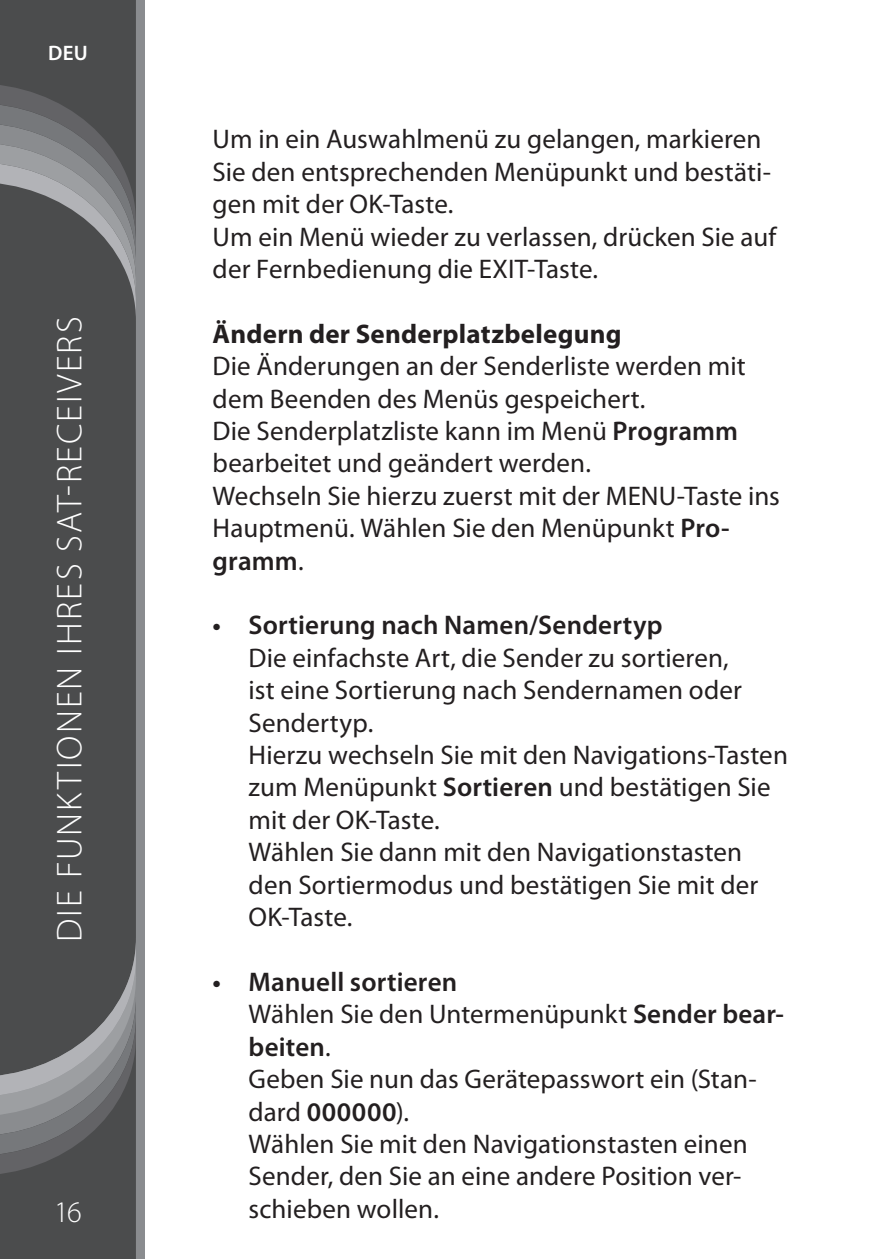
<style>
.page{position:relative;width:893px;height:1259px;background:#fff}
.page>*{position:absolute;margin:0;border:0;box-sizing:border-box;transform-origin:0 0}
.t1{font:300 36px "Myriad Pro";letter-spacing:.055em;color:#fff}
.t2{font:300 30px "Myriad Pro";color:#fff}
.t3{font:27px/32.4px "Myriad Pro";letter-spacing:.005em;color:#231f20}
.t4{font:600 27px "Myriad Pro";letter-spacing:.01em;color:#231f20}
.t5{font:700 27px "Myriad Pro";letter-spacing:.01em;color:#231f20}
.t6{font:600 21px "Myriad Pro";color:#fff}
.s1{font-weight:600}
</style>
<div class="page">
<div style="left:0;top:0;width:145px;height:1259px;background:#8a8c8f"></div>
<div style="left:0;top:321px;width:136px;height:617px;background:#4b4c4d"></div>
<svg style="left:0;top:0;width:136px;height:321px;background:#5e5f60"></svg>
<svg style="left:0;top:938px;width:136px;height:321px;background:#5e5f61"></svg>
<p class="t6" style="left:48px;top:39px;width:41px">DEU</p>
<h1 class="t1" style="left:50px;top:942px;width:627px;rotate:-90deg">DIE FUNKTIONEN IHRES SAT-RECEIVERS</h1>
<p class="t2" style="left:54px;top:1195px;width:29px">16</p>
<p class="t3" style="left:213px;top:123px;width:565px">Um in ein Auswahlmenü zu gelangen, markieren Sie den entsprechenden Menüpunkt und bestäti&shy;gen mit der OK-Taste.<br>Um ein Menü wieder zu verlassen, drücken Sie auf der Fernbedienung die EXIT-Taste.</p>
<p class="t5" style="left:213px;top:316px;width:410px">Ändern der Senderplatzbelegung</p>
<p class="t3" style="left:213px;top:349px;width:569px">Die Änderungen an der Senderliste werden mit dem Beenden des Menüs gespeichert.<br>Die Senderplatzliste kann im Menü <span class="s1">Programm </span>bearbeitet und geändert werden.<br>Wechseln Sie hierzu zuerst mit der MENU-Taste ins Hauptmenü. Wählen Sie den Menüpunkt <span class="s1">Pro&shy;gramm</span>.</p>
<p class="t4" style="left:213px;top:608px;width:452px">• Sortierung nach Namen/Sendertyp</p>
<p class="t3" style="left:249px;top:641px;width:541px">Die einfachste Art, die Sender zu sortieren,<br>ist eine Sortierung nach Sendernamen oder Sendertyp.<br>Hierzu wechseln Sie mit den Navigations-Tasten zum Menüpunkt <span class="s1">Sortieren</span> und bestätigen Sie mit der OK-Taste.<br>Wählen Sie dann mit den Navigationstasten den Sortiermodus und bestätigen Sie mit der OK-Taste.</p>
<p class="t3" style="left:249px;top:965px;width:537px;text-indent:-36px"><span class="s1">• Manuell sortieren<br></span>Wählen Sie den Untermenüpunkt <span class="s1">Sender bear&shy;beiten</span>.<br>Geben Sie nun das Gerätepasswort ein (Stan&shy;dard <span class="s1">000000</span>).<br>Wählen Sie mit den Navigationstasten einen<br>Sender, den Sie an eine andere Position ver&shy;schieben wollen.</p>
</div>
